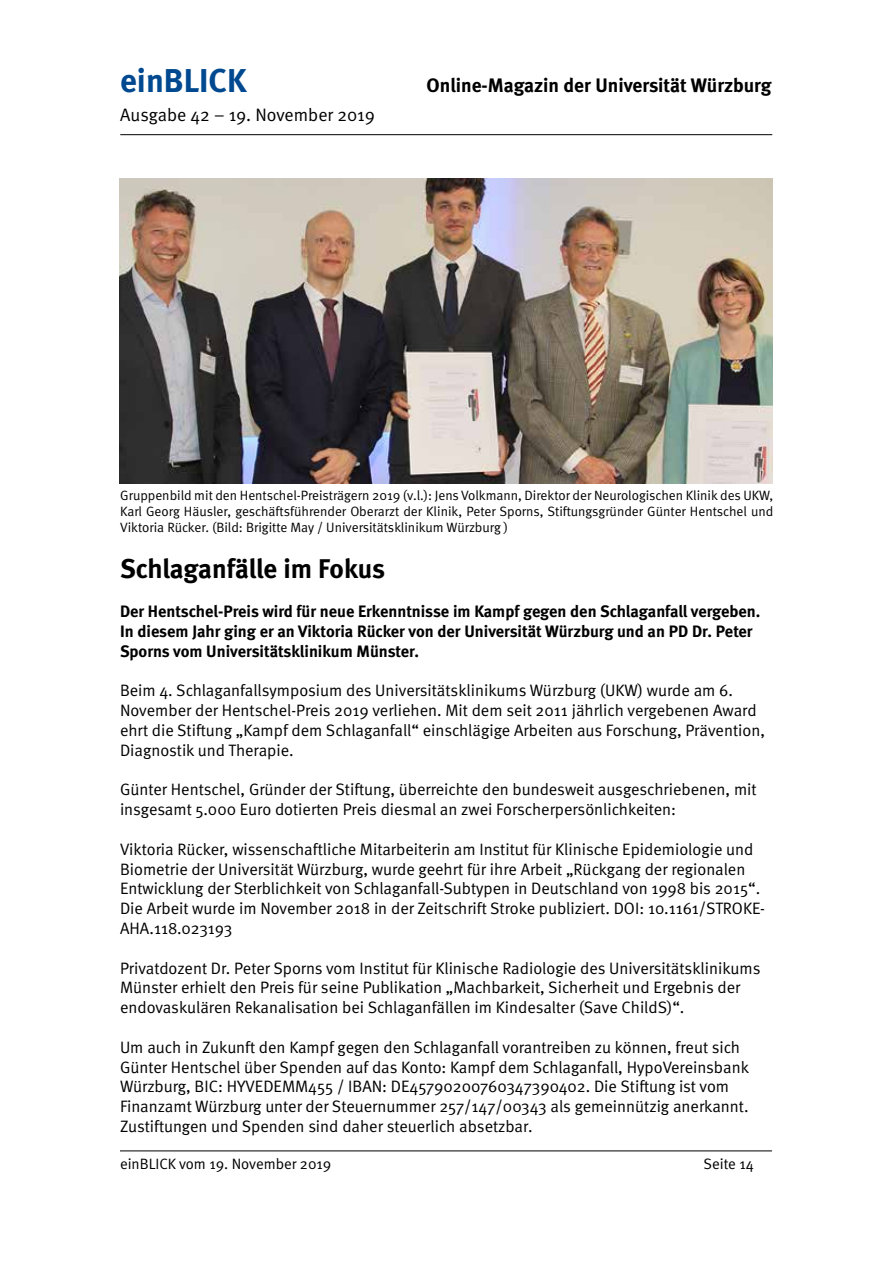
<style>
.page{position:relative;width:893px;height:1263px;background:#fff}
.page>*{position:absolute;margin:0;border:0;box-sizing:border-box;transform-origin:0 0}
.t1{font:700 33px "Meta";color:#004990}
.t2{font:700 27px "Meta";letter-spacing:-.005em;color:#000}
.t3{font:700 19.5px "Meta";color:#000}
.t4{font:18px "Meta Normal";color:#000}
.t5{font:16.5px/19.8px "Meta Normal";color:#000}
.t6{font:700 16.5px/19.8px "Meta";color:#000}
.t7{font:15px "Meta Normal";color:#000}
.t8{font:13.5px/16.2px "Meta Normal";color:#000;text-align:justify}
</style>
<div class="page">
<hr style="left:120px;top:134px;width:652px;height:1px;background:#000">
<hr style="left:120px;top:1150px;width:652px;height:1px;background:#000">
<img style="left:120px;top:179px;width:652px;height:304px">
<h1 class="t1" style="left:120px;top:61px;width:128px">einBLICK</h1>
<p class="t3" style="left:427px;top:74px;width:346px">Online-Magazin der Universität Würzburg</p>
<p class="t4" style="left:120px;top:105px;width:256px">Ausgabe 42 – 19. November 2019</p>
<p class="t8" style="left:120px;top:487px;width:654px">Gruppenbild mit den Hentschel-Preisträgern 2019 (v.l.): Jens Volkmann, Direktor der Neurologischen Klinik des UKW, Karl Georg Häusler, geschäftsführender Oberarzt der Klinik, Peter Sporns, Stiftungsgründer Günter Hentschel und Viktoria Rücker. (Bild: Brigitte May / Universitätsklinikum Würzburg )</p>
<h2 class="t2" style="left:120px;top:552px;width:267px">Schlaganfälle im Fokus</h2>
<p class="t6" style="left:120px;top:601px;width:642px">Der Hentschel-Preis wird für neue Erkenntnisse im Kampf gegen den Schlaganfall vergeben.<br>In diesem Jahr ging er an Viktoria Rücker von der Universität Würzburg und an PD Dr. Peter<br>Sporns vom Universitätsklinikum Münster.</p>
<p class="t5" style="left:120px;top:681px;width:646px">Beim 4. Schlaganfallsymposium des Universitätsklinikums Würzburg (UKW) wurde am 6.<br>November der Hentschel-Preis 2019 verliehen. Mit dem seit 2011 jährlich vergebenen Award ehrt die Stiftung „Kampf dem Schlaganfall“ einschlägige Arbeiten aus Forschung, Prävention, Diagnostik und Therapie.</p>
<p class="t5" style="left:120px;top:780px;width:638px">Günter Hentschel, Gründer der Stiftung, überreichte den bundesweit ausgeschriebenen, mit insgesamt 5.000 Euro dotierten Preis diesmal an zwei Forscherpersönlichkeiten:</p>
<p class="t5" style="left:120px;top:839px;width:647px">Viktoria Rücker, wissenschaftliche Mitarbeiterin am Institut für Klinische Epidemiologie und Biometrie der Universität Würzburg, wurde geehrt für ihre Arbeit „Rückgang der regionalen Entwicklung der Sterblichkeit von Schlaganfall-Subtypen in Deutschland von 1998 bis 2015“.<br>Die Arbeit wurde im November 2018 in der Zeitschrift Stroke publiziert. DOI: 10.1161/STROKE-AHA.118.023193</p>
<p class="t5" style="left:120px;top:958px;width:642px">Privatdozent Dr. Peter Sporns vom Institut für Klinische Radiologie des Universitätsklinikums<br>Münster erhielt den Preis für seine Publikation „Machbarkeit, Sicherheit und Ergebnis der endovaskulären Rekanalisation bei Schlaganfällen im Kindesalter (Save ChildS)“.</p>
<p class="t5" style="left:120px;top:1037px;width:630px">Um auch in Zukunft den Kampf gegen den Schlaganfall vorantreiben zu können, freut sich Günter Hentschel über Spenden auf das Konto: Kampf dem Schlaganfall, HypoVereinsbank Würzburg, BIC: HYVEDEMM455 / IBAN: DE45790200760347390402. Die Stiftung ist vom Finanzamt Würzburg unter der Steuernummer 257/147/00343 als gemeinnützig anerkannt.<br>Zustiftungen und Spenden sind daher steuerlich absetzbar.</p>
<p class="t7" style="left:120px;top:1155px;width:213px">einBLICK vom 19. November 2019</p>
<p class="t7" style="left:704px;top:1155px;width:52px">Seite 14</p>
</div>
